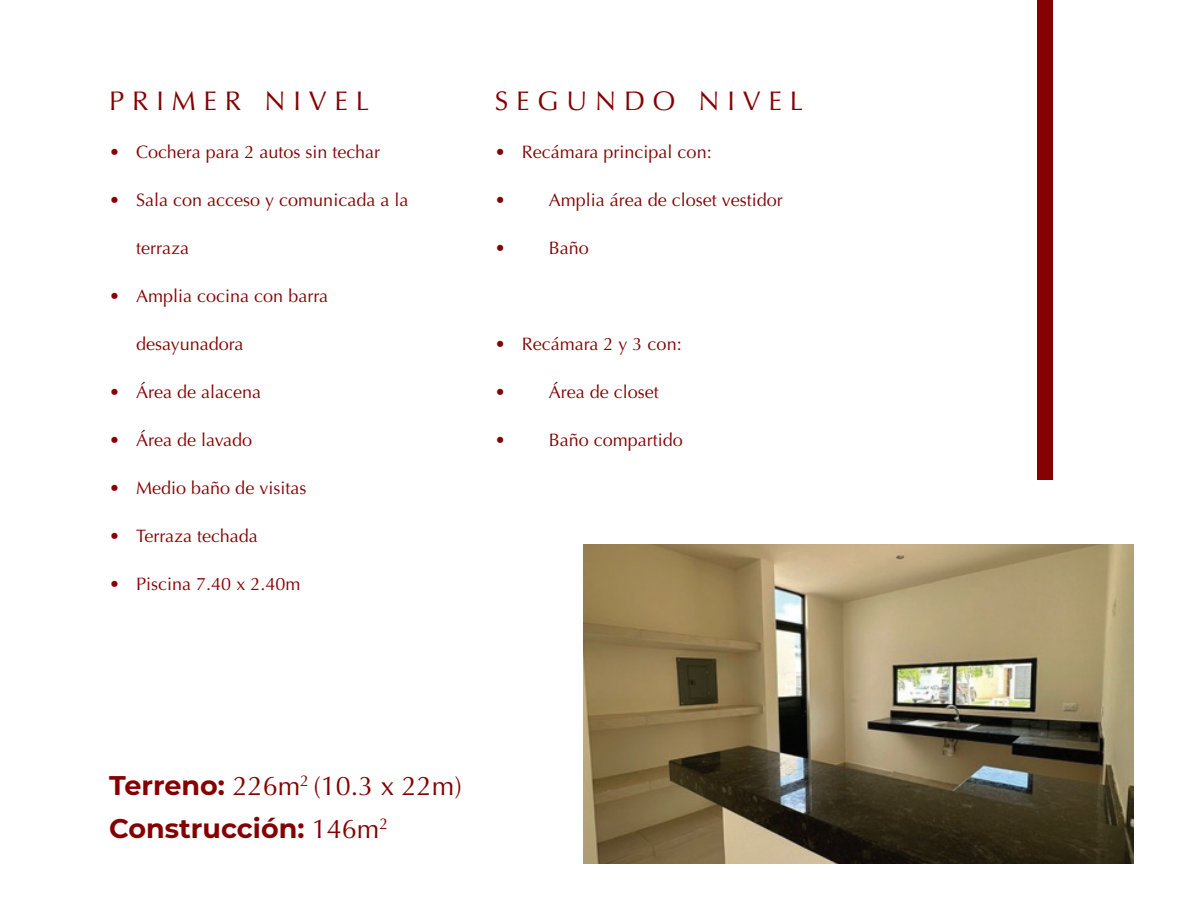
<style>
.page{position:relative;width:1188px;height:918px;background:#fff}
.page>*{position:absolute;margin:0;border:0;box-sizing:border-box;transform-origin:0 0}
.t1{font:27px "Optima";letter-spacing:.29em;color:#850000}
.t2{font:27px "Optima";color:#850000}
.t3{font:700 27px "Montserrat";color:#850000}
.t4{font:18px "Optima";color:#850000}
.s1{font-family:"Montserrat";font-weight:700}
.s2{font-family:"Optima";font-weight:400}
</style>
<div class="page">
<div style="left:1037px;top:0;width:16px;height:479px;background:#850000"></div>
<img style="left:583px;top:544px;width:551px;height:320px">
<h1 class="t1" style="left:109px;top:85px;width:262px">PRIMER NIVEL</h1>
<p class="t4" style="left:109px;top:141px;width:273px">• Cochera para 2 autos sin techar</p>
<p class="t4" style="left:109px;top:189px;width:301px">• Sala con acceso y comunicada a la</p>
<p class="t4" style="left:136px;top:237px;width:54px">terraza</p>
<p class="t4" style="left:109px;top:285px;width:220px">• Amplia cocina con barra</p>
<p class="t4" style="left:136px;top:333px;width:109px">desayunadora</p>
<p class="t4" style="left:109px;top:381px;width:154px">• Área de alacena</p>
<p class="t4" style="left:109px;top:429px;width:145px">• Área de lavado</p>
<p class="t4" style="left:109px;top:477px;width:199px">• Medio baño de visitas</p>
<p class="t4" style="left:109px;top:525px;width:150px">• Terraza techada</p>
<p class="t4" style="left:109px;top:573px;width:193px">• Piscina 7.40 x 2.40m</p>
<h1 class="t1" style="left:495px;top:85px;width:310px">SEGUNDO NIVEL</h1>
<p class="t4" style="left:495px;top:141px;width:218px">• Recámara principal con:</p>
<p class="t4" style="left:495px;top:189px;width:289px">• Amplia área de closet vestidor</p>
<p class="t4" style="left:495px;top:237px;width:96px">• Baño</p>
<p class="t4" style="left:495px;top:333px;width:188px">• Recámara 2 y 3 con:</p>
<p class="t4" style="left:495px;top:381px;width:166px">• Área de closet</p>
<p class="t4" style="left:495px;top:429px;width:190px">• Baño compartido</p>
<h1 class="t2" style="left:109px;top:770px;width:354px"><span class="s1">Terreno:</span> 226m<sup>2</sup> (10.3 x 22m)</h1>
<h1 class="t3" style="left:109px;top:809px;width:280px">Construcción: <span class="s2">146m</span><sup>2</sup></h1>
</div>
